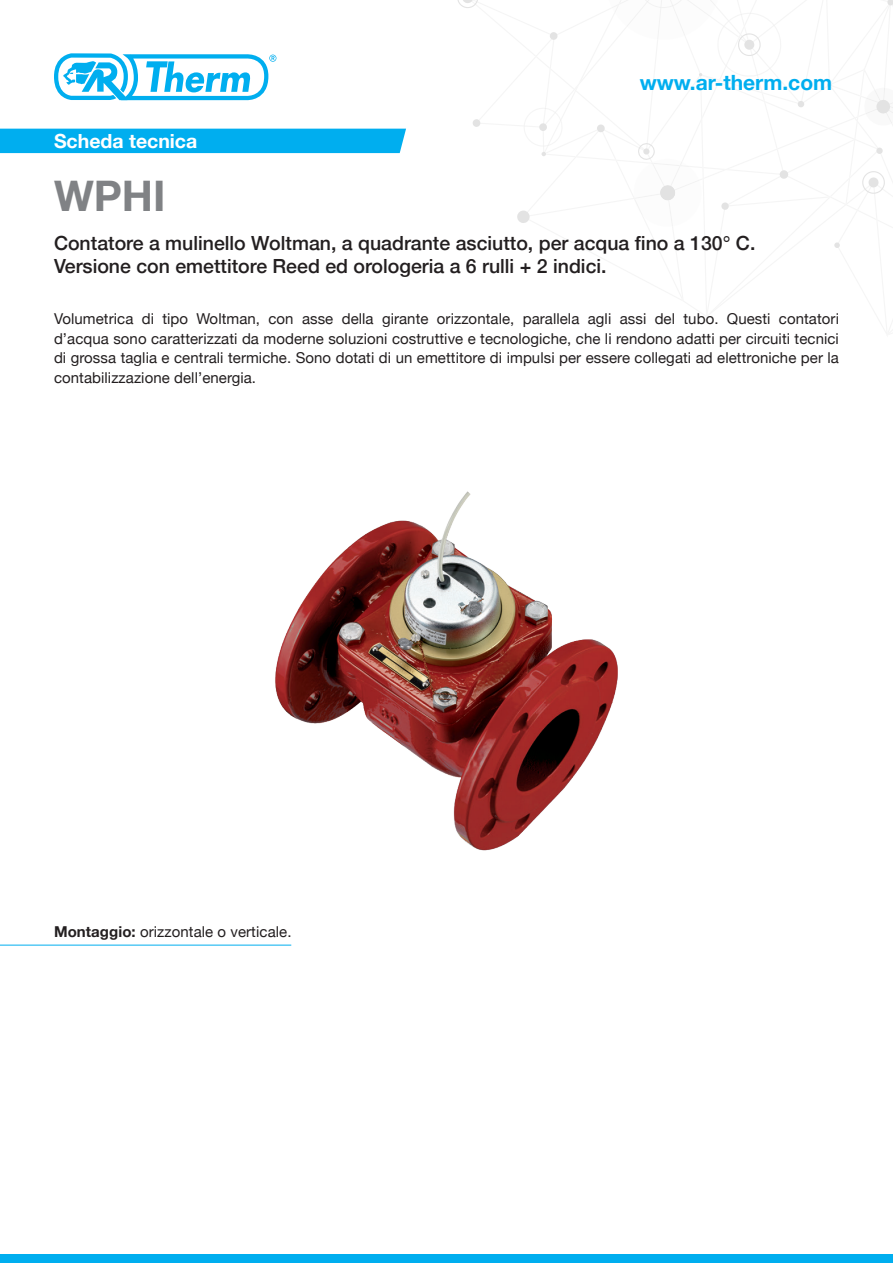
<style>
.page{position:relative;width:893px;height:1263px;background:#fff}
.page>*{position:absolute;margin:0;border:0;box-sizing:border-box;transform-origin:0 0}
.t1{font:700 42.15px "Helvetica Neue";color:#808285}
.t2{font:700 21px "Helvetica Neue";color:#00aeef}
.t3{font:500 19.5px "Helvetica Neue";color:#231f20}
.t4{font:700 19.5px "Helvetica Neue";color:#fff}
.t5{font:15px/19.5px "Helvetica Neue";letter-spacing:.005em;color:#231f20;text-align:justify}
.s1{font-weight:700}
</style>
<div class="page">
<svg style="left:457px;top:0;width:436px;height:248px"></svg>
<div style="left:0;top:1254px;width:893px;height:9px;background:#00aeef"></div>
<svg style="left:54px;top:53px;width:222px;height:48px"></svg>
<div style="left:0;top:129px;width:406px;height:24px;background:#00aeef"></div>
<hr style="left:0;top:945px;width:291px;height:1px;background:#00aeef">
<img style="left:275px;top:491px;width:343px;height:360px">
<p class="t4" style="left:54px;top:125px;width:145px">Scheda tecnica</p>
<h2 class="t2" style="left:640px;top:66px;width:194px">www.ar-therm.com</h2>
<p class="t1" style="left:54px;top:163px;width:113px">WPHI</p>
<p class="t3" style="left:54px;top:227px;width:703px">Contatore a mulinello Woltman, a quadrante asciutto, per acqua fino a 130° C.</p>
<p class="t3" style="left:54px;top:250px;width:554px">Versione con emettitore Reed ed orologeria a 6 rulli + 2 indici.</p>
<p class="t5" style="left:54px;top:310px;width:786px">Volumetrica di tipo Woltman, con asse della girante orizzontale, parallela agli assi del tubo. Questi contatori d’acqua sono caratterizzati da moderne soluzioni costruttive e tecnologiche, che li rendono adatti per circuiti tecnici di grossa taglia e centrali termiche. Sono dotati di un emettitore di impulsi per essere collegati ad elettroniche per la contabilizzazione dell’energia.</p>
<p class="t5" style="left:54px;top:923px;width:239px"><span class="s1">Montaggio:</span> orizzontale o verticale.</p>
</div>
